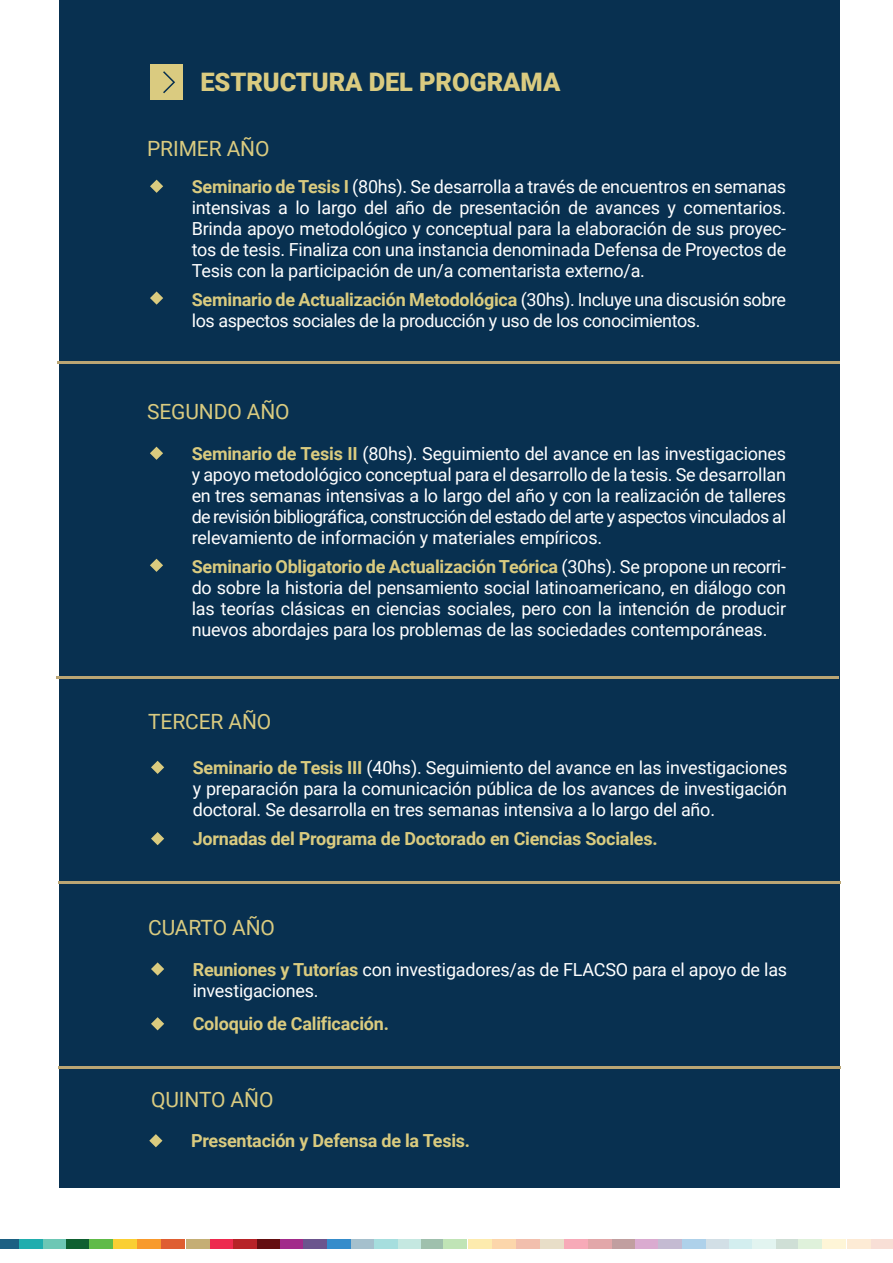
<style>
.page{position:relative;width:893px;height:1263px;background:#fff}
.page>*{position:absolute;margin:0;border:0;box-sizing:border-box;transform-origin:0 0}
.t1{font:900 25.5px "Roboto";letter-spacing:-.005em;color:#dacb80}
.t2{font:21px "Roboto";letter-spacing:-.005em;color:#dacb80}
.t3{font:18px/21px "Roboto";letter-spacing:-.015em;color:#fff;text-align:justify}
.t4{font:700 18px "Roboto";letter-spacing:-.015em;color:#dacb7f}
.s1{font-weight:700;color:#dacb7f}
</style>
<div class="page">
<div style="left:59px;top:0;width:780px;height:1187px;background:#083050"></div>
<svg style="left:150px;top:180px;width:13px;height:13px"></svg>
<svg style="left:150px;top:447px;width:13px;height:13px"></svg>
<svg style="left:151px;top:761px;width:13px;height:13px"></svg>
<svg style="left:151px;top:962px;width:13px;height:13px"></svg>
<svg style="left:149px;top:1134px;width:13px;height:13px"></svg>
<svg style="left:151px;top:1017px;width:13px;height:13px"></svg>
<svg style="left:151px;top:832px;width:13px;height:13px"></svg>
<svg style="left:150px;top:559px;width:13px;height:13px"></svg>
<svg style="left:150px;top:291px;width:13px;height:14px"></svg>
<hr style="left:57px;top:361px;width:782px;height:2px;background:#baa574">
<hr style="left:57px;top:676px;width:782px;height:2px;background:#baa574">
<hr style="left:58px;top:881px;width:782px;height:2px;background:#baa574">
<hr style="left:58px;top:1067px;width:782px;height:2px;background:#baa574">
<div style="left:150px;top:65px;width:33px;height:35px;background:#dacb80"></div>
<svg style="left:163px;top:71px;width:12px;height:23px"></svg>
<svg style="left:351px;top:1239px;width:23px;height:10px"></svg>
<svg style="left:374px;top:1239px;width:24px;height:10px"></svg>
<svg style="left:398px;top:1239px;width:23px;height:10px"></svg>
<svg style="left:421px;top:1239px;width:22px;height:10px"></svg>
<svg style="left:443px;top:1239px;width:24px;height:10px"></svg>
<svg style="left:468px;top:1239px;width:24px;height:10px"></svg>
<svg style="left:492px;top:1239px;width:24px;height:10px"></svg>
<svg style="left:516px;top:1239px;width:24px;height:10px"></svg>
<svg style="left:540px;top:1239px;width:24px;height:10px"></svg>
<svg style="left:564px;top:1239px;width:24px;height:10px"></svg>
<svg style="left:588px;top:1239px;width:24px;height:10px"></svg>
<svg style="left:612px;top:1239px;width:23px;height:10px"></svg>
<svg style="left:635px;top:1239px;width:23px;height:10px"></svg>
<svg style="left:658px;top:1239px;width:24px;height:10px"></svg>
<svg style="left:682px;top:1239px;width:24px;height:10px"></svg>
<svg style="left:706px;top:1239px;width:23px;height:10px"></svg>
<svg style="left:729px;top:1239px;width:23px;height:10px"></svg>
<svg style="left:752px;top:1239px;width:24px;height:10px"></svg>
<svg style="left:776px;top:1239px;width:22px;height:10px"></svg>
<svg style="left:798px;top:1239px;width:24px;height:10px"></svg>
<svg style="left:822px;top:1239px;width:24px;height:10px"></svg>
<svg style="left:847px;top:1239px;width:24px;height:10px"></svg>
<svg style="left:871px;top:1239px;width:22px;height:10px"></svg>
<div style="left:0;top:1236px;width:20px;height:13px;background:#1c6083"></div>
<div style="left:20px;top:1236px;width:23px;height:13px;background:#20adae"></div>
<div style="left:43px;top:1236px;width:24px;height:13px;background:#6dc7b5"></div>
<div style="left:66px;top:1236px;width:24px;height:13px;background:#0f6031"></div>
<div style="left:89px;top:1236px;width:24px;height:13px;background:#60bb48"></div>
<div style="left:113px;top:1236px;width:24px;height:13px;background:#facf34"></div>
<div style="left:137px;top:1236px;width:24px;height:13px;background:#f89a2c"></div>
<div style="left:161px;top:1236px;width:24px;height:13px;background:#df5e32"></div>
<div style="left:186px;top:1236px;width:23px;height:13px;background:#c5ae75"></div>
<div style="left:210px;top:1236px;width:24px;height:13px;background:#ed2a4e"></div>
<div style="left:233px;top:1236px;width:24px;height:13px;background:#b72328"></div>
<div style="left:257px;top:1236px;width:24px;height:13px;background:#640e11"></div>
<div style="left:280px;top:1236px;width:24px;height:13px;background:#a22b8a"></div>
<div style="left:304px;top:1236px;width:23px;height:13px;background:#6b558e"></div>
<div style="left:327px;top:1236px;width:24px;height:13px;background:#358ccb"></div>
<div style="left:0;top:1217px;width:893px;height:21px;background:#fff"></div>
<h1 class="t1" style="left:200px;top:64px;width:361px">ESTRUCTURA DEL PROGRAMA</h1>
<p class="t2" style="left:147px;top:134px;width:124px">PRIMER AÑO</p>
<p class="t3" style="left:192px;top:176px;width:596px"><span class="s1">Seminario de Tesis I</span> (80hs). Se desarrolla a través de encuentros en semanas intensivas a lo largo del año de presentación de avances y comentarios.<br>Brinda apoyo metodológico y conceptual para la elaboración de sus proyec&shy;tos de tesis. Finaliza con una instancia denominada Defensa de Proyectos de Tesis con la participación de un/a comentarista externo/a.</p>
<p class="t3" style="left:192px;top:288px;width:596px"><span class="s1">Seminario de Actualización Metodológica</span> (30hs). Incluye una discusión sobre los aspectos sociales de la producción y uso de los conocimientos.</p>
<p class="t2" style="left:147px;top:397px;width:144px">SEGUNDO AÑO</p>
<p class="t3" style="left:192px;top:443px;width:596px"><span class="s1">Seminario de Tesis II</span> (80hs). Seguimiento del avance en las investigaciones y apoyo metodológico conceptual para el desarrollo de la tesis. Se desarrollan en tres semanas intensivas a lo largo del año y con la realización de talleres de revisión bibliográfica, construcción del estado del arte y aspectos vinculados al relevamiento de información y materiales empíricos.</p>
<p class="t3" style="left:192px;top:555px;width:596px"><span class="s1">Seminario Obligatorio de Actualización Teórica</span> (30hs). Se propone un recorri&shy;do sobre la historia del pensamiento social latinoamericano, en diálogo con las teorías clásicas en ciencias sociales, pero con la intención de producir nuevos abordajes para los problemas de las sociedades contemporáneas.</p>
<p class="t2" style="left:148px;top:706px;width:125px">TERCER AÑO</p>
<p class="t3" style="left:193px;top:757px;width:596px"><span class="s1">Seminario de Tesis III</span> (40hs). Seguimiento del avance en las investigaciones y preparación para la comunicación pública de los avances de investigación doctoral. Se desarrolla en tres semanas intensiva a lo largo del año.</p>
<p class="t4" style="left:193px;top:826px;width:466px">Jornadas del Programa de Doctorado en Ciencias Sociales.</p>
<p class="t2" style="left:148px;top:912px;width:128px">CUARTO AÑO</p>
<p class="t3" style="left:193px;top:958px;width:596px"><span class="s1">Reuniones y Tutorías</span> con investigadores/as de FLACSO para el apoyo de las investigaciones.</p>
<p class="t4" style="left:193px;top:1011px;width:198px">Coloquio de Calificación.</p>
<p class="t2" style="left:151px;top:1085px;width:124px">QUINTO AÑO</p>
<p class="t4" style="left:191px;top:1128px;width:281px">Presentación y Defensa de la Tesis.</p>
</div>
